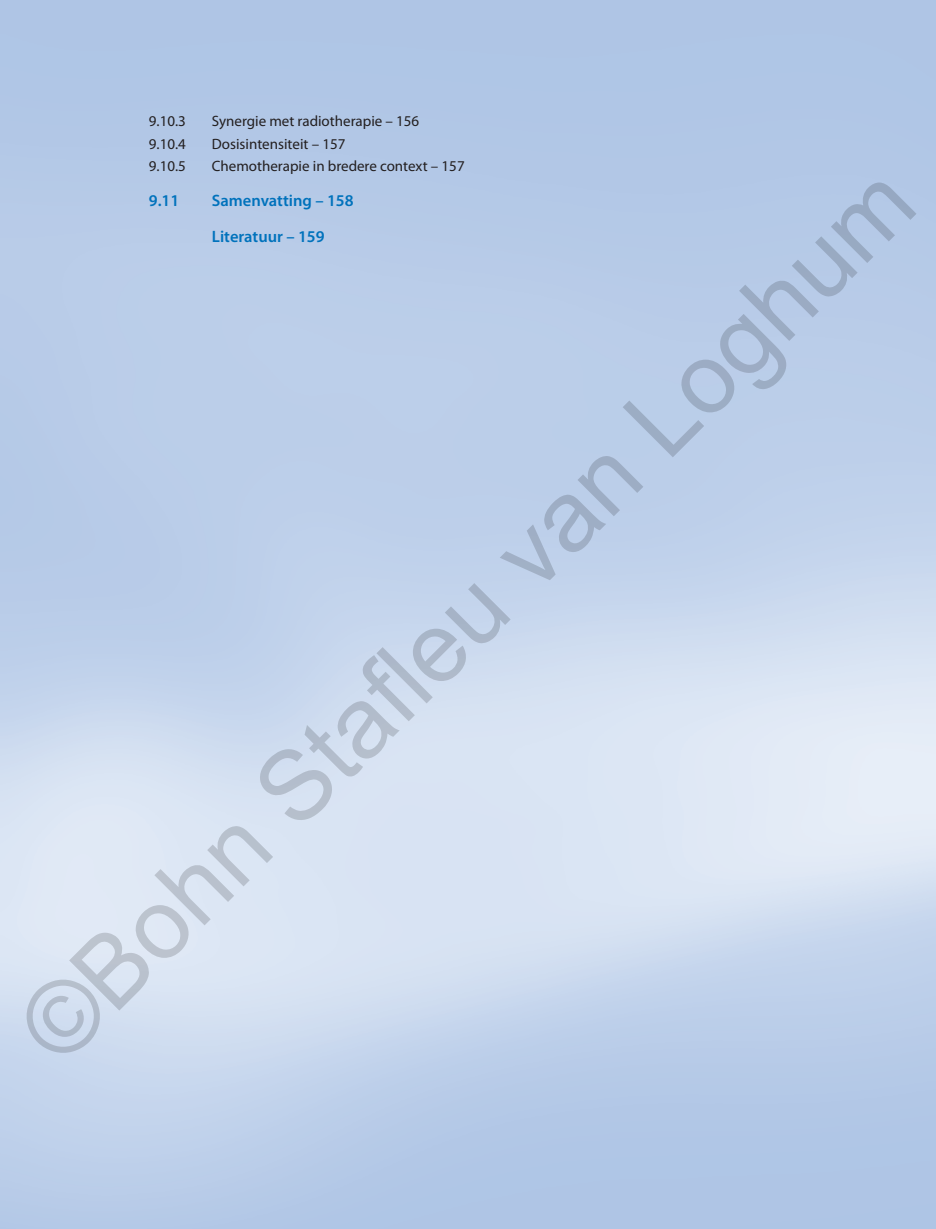
<style>
.page{position:relative;width:936px;height:1229px;background:#fff}
.page>*{position:absolute;margin:0;border:0;box-sizing:border-box;transform-origin:0 0}
.t1{font:99.15px "Arial";color:rgb(0 0 0/.16)}
.t2{font:600 16.5px/35.2px "Myriad Pro";color:#0072bc}
.t3{font:15px "Myriad Pro";color:#231f20}
</style>
<div class="page">
<p class="t3" style="left:149px;top:115px;width:38px">9.10.3</p>
<p class="t3" style="left:212px;top:115px;width:209px">Synergie met radiotherapie – 156</p>
<p class="t3" style="left:149px;top:138px;width:38px">9.10.4</p>
<p class="t3" style="left:212px;top:138px;width:135px">Dosisintensiteit – 157</p>
<p class="t3" style="left:149px;top:160px;width:38px">9.10.5</p>
<p class="t3" style="left:212px;top:160px;width:254px">Chemotherapie in bredere context – 157</p>
<p class="t2" style="left:149px;top:184px;width:32px">9.11</p>
<p class="t2" style="left:212px;top:184px;width:143px">Samenvatting – 158<br>Literatuur – 159</p>
<h1 class="t1" style="left:-8px;top:997px;width:1215px;rotate:-45deg">©Bohn Stafleu van Loghum</h1>
</div>
